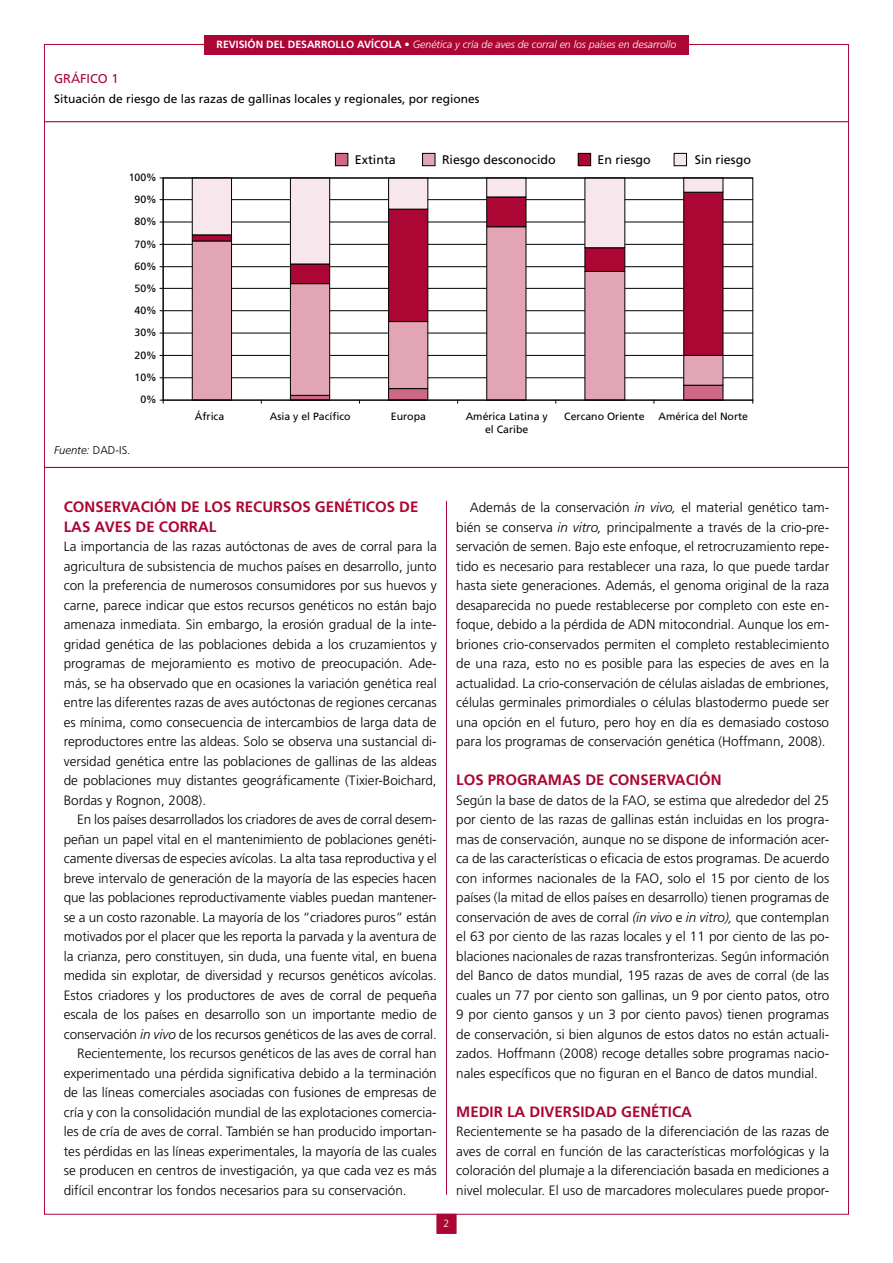
<style>
.page{position:relative;width:893px;height:1263px;background:#fff}
.page>*{position:absolute;margin:0;border:0;box-sizing:border-box;transform-origin:0 0}
.t1{font:700 15px/19.5px "Frutiger LT Std";color:#ab0634}
.t2{font:300 13.5px/19.5px "Frutiger LT Std";letter-spacing:-.005em;color:#000;text-align:justify}
.t3{font:12.75px "Frutiger LT Std";color:#ab0634}
.t4{font:12.45px "Frutiger LT Std";color:#000}
.t5{font:12px "Frutiger LT Std";color:#000}
.t6{font:italic 300 11.25px "Frutiger LT Std";color:#000}
.t7{font:10.5px/12.6px "Frutiger LT Std";color:#000;text-align:center}
.t8{font:italic 300 10.5px "Frutiger LT Std";color:#fff}
.t9{font:300 10.5px "Frutiger LT Std";color:#fff}
.s1{font-weight:700;font-style:normal}
.s2{font-style:normal}
.s3{font-style:italic}
</style>
<div class="page">
<div style="left:437px;top:1214px;width:19px;height:19px;background:#ab0634"></div>
<div style="left:204px;top:35px;width:485px;height:19px;background:#ab0634"></div>
<hr style="left:446px;top:501px;width:1px;height:694px;background:#ab0634">
<hr style="left:45px;top:121px;width:803px;height:1px;background:#ab0634">
<div style="left:335px;top:153px;width:13px;height:13px;background:#cd6985"></div>
<div style="left:335px;top:153px;width:13px;height:13px;border:1px solid #000"></div>
<div style="left:423px;top:153px;width:12px;height:13px;background:#e1a5b6"></div>
<div style="left:422px;top:153px;width:13px;height:13px;border:1px solid #000"></div>
<div style="left:578px;top:153px;width:13px;height:13px;background:#ab0634"></div>
<div style="left:578px;top:153px;width:13px;height:13px;border:1px solid #000"></div>
<div style="left:674px;top:153px;width:12px;height:13px;background:#f7e6eb"></div>
<div style="left:674px;top:153px;width:13px;height:13px;border:1px solid #000"></div>
<svg style="left:162px;top:177px;width:591px;height:224px"></svg>
<hr style="left:45px;top:467px;width:803px;height:1px;background:#ab0634">
<p class="t8" style="left:217px;top:38px;width:461px"><span class="s1">REVISIÓN DEL DESARROLLO AVÍCOLA •</span> Genética y cría de aves de corral en los países en desarrollo</p>
<p class="t3" style="left:54px;top:71px;width:66px">grÁfico 1</p>
<p class="t5" style="left:54px;top:92px;width:427px">Situación de riesgo de las razas de gallinas locales y regionales, por regiones</p>
<p class="t7" style="left:129px;top:171px;width:30px">100%</p>
<p class="t7" style="left:135px;top:193px;width:24px">90%</p>
<p class="t7" style="left:135px;top:215px;width:24px">80%</p>
<p class="t7" style="left:135px;top:238px;width:24px">70%</p>
<p class="t7" style="left:135px;top:260px;width:24px">60%</p>
<p class="t7" style="left:135px;top:282px;width:24px">50%</p>
<p class="t7" style="left:135px;top:304px;width:24px">40%</p>
<p class="t7" style="left:135px;top:326px;width:24px">30%</p>
<p class="t7" style="left:135px;top:349px;width:24px">20%</p>
<p class="t7" style="left:135px;top:371px;width:24px">10%</p>
<p class="t7" style="left:140px;top:393px;width:18px">0%</p>
<p class="t6" style="left:54px;top:444px;width:78px">Fuente: <span class="s2">DAD-IS.</span></p>
<p class="t4" style="left:355px;top:153px;width:42px">Extinta</p>
<p class="t4" style="left:442px;top:153px;width:115px">Riesgo desconocido</p>
<p class="t4" style="left:597px;top:153px;width:55px">En riesgo</p>
<p class="t4" style="left:695px;top:153px;width:58px">Sin riesgo</p>
<p class="t7" style="left:195px;top:410px;width:31px">África</p>
<p class="t7" style="left:270px;top:410px;width:82px">Asia y el Pacífico</p>
<p class="t7" style="left:391px;top:410px;width:37px">Europa</p>
<p class="t7" style="left:466px;top:410px;width:84px">América Latina y el Caribe</p>
<p class="t7" style="left:564px;top:410px;width:82px">Cercano Oriente</p>
<p class="t7" style="left:658px;top:410px;width:91px">América del Norte</p>
<p class="t1" style="left:64px;top:497px;width:354px">CONSERVACIÓN DE LOS RECURSOS GENÉTICOS DE<br>LAS</p>
<p class="t1" style="left:95px;top:517px;width:10px">AVES</p>
<p class="t1" style="left:136px;top:517px;width:34px">DE CORRAL</p>
<p class="t2" style="left:64px;top:537px;width:374px">La importancia de las razas autóctonas de aves de corral para la agricultura de subsistencia de muchos países en desarrollo, junto con la preferencia de numerosos consumidores por sus huevos y carne, parece indicar que estos recursos genéticos no están bajo amenaza inmediata. Sin embargo, la erosión gradual de la inte&shy;gridad genética de las poblaciones debida a los cruzamientos y programas de mejoramiento es motivo de preocupación. Ade&shy;más, se ha observado que en ocasiones la variación genética real entre las diferentes razas de aves autóctonas de regiones cercanas es mínima, como consecuencia de intercambios de larga data de reproductores entre las aldeas. Solo se observa una sustancial di&shy;versidad genética entre las poblaciones de gallinas de las aldeas de poblaciones muy distantes geográficamente (Tixier‑Boichard, Bordas y Rognon, 2008).</p>
<p class="t2" style="left:77px;top:810px;width:361px">En los países desarrollados los criadores de aves de corral desem-</p>
<p class="t2" style="left:64px;top:829px;width:374px">peñan un papel vital en el mantenimiento de poblaciones genéti-</p>
<p class="t2" style="left:64px;top:849px;width:374px">camente diversas de especies avícolas. La alta tasa reproductiva y el</p>
<p class="t2" style="left:64px;top:868px;width:374px">breve intervalo de generación de la mayoría de las especies hacen</p>
<p class="t2" style="left:64px;top:888px;width:374px">que las poblaciones reproductivamente viables puedan mantener-</p>
<p class="t2" style="left:64px;top:907px;width:374px">se a un costo razonable. La mayoría de los “criadores puros” están</p>
<p class="t2" style="left:64px;top:927px;width:374px">motivados por el placer que les reporta la parvada y la aventura de</p>
<p class="t2" style="left:64px;top:946px;width:374px">la crianza, pero constituyen, sin duda, una fuente vital, en buena</p>
<p class="t2" style="left:64px;top:966px;width:374px">medida sin explotar, de diversidad y recursos genéticos avícolas.</p>
<p class="t2" style="left:64px;top:985px;width:374px">Estos criadores y los productores de aves de corral de pequeña</p>
<p class="t2" style="left:64px;top:1005px;width:374px">escala de los países en desarrollo son un importante medio de</p>
<p class="t2" style="left:64px;top:1024px;width:374px">conservación <span class="s3">in vivo</span> de los recursos genéticos de las aves de corral.</p>
<p class="t2" style="left:77px;top:1044px;width:361px">Recientemente, los recursos genéticos de las aves de corral han</p>
<p class="t2" style="left:64px;top:1063px;width:374px">experimentado una pérdida significativa debido a la terminación</p>
<p class="t2" style="left:64px;top:1083px;width:374px">de las líneas comerciales asociadas con fusiones de empresas de</p>
<p class="t2" style="left:64px;top:1102px;width:374px">cría y con la consolidación mundial de las explotaciones comercia-</p>
<p class="t2" style="left:64px;top:1122px;width:374px">les de cría de aves de corral. También se han producido importan-</p>
<p class="t2" style="left:64px;top:1141px;width:374px">tes pérdidas en las líneas experimentales, la mayoría de las cuales</p>
<p class="t2" style="left:64px;top:1161px;width:374px">se producen en centros de investigación, ya que cada vez es más</p>
<p class="t2" style="left:64px;top:1180px;width:344px">difícil encontrar los fondos necesarios para su conservación.</p>
<p class="t2" style="left:456px;top:498px;width:374px;text-indent:14px">Además de la conservación <span class="s3">in vivo,</span> el material genético tam&shy;bién se conserva <span class="s3">in vitro,</span> principalmente a través de la crio-pre&shy;servación de semen. Bajo este enfoque, el retrocruzamiento repe&shy;tido es necesario para restablecer una raza, lo que puede tardar hasta siete generaciones. Además, el genoma original de la raza desaparecida no puede restablecerse por completo con este en&shy;foque, debido a la pérdida de ADN mitocondrial. Aunque los em&shy;briones crio-conservados permiten el completo restablecimiento de una raza, esto no es posible para las especies de aves en la actualidad. La crio-conservación de células aisladas de embriones, células germinales primordiales o células blastodermo puede ser una opción en el futuro, pero hoy en día es demasiado costoso para los programas de conservación genética (Hoffmann, 2008).</p>
<p class="t1" style="left:456px;top:770px;width:267px">LOS PROGRAMAS DE CONSERVACIÓN</p>
<p class="t2" style="left:456px;top:791px;width:374px">Según la base de datos de la FAO, se estima que alrededor del 25 por ciento de las razas de gallinas están incluidas en los progra&shy;mas de conservación, aunque no se dispone de información acer&shy;ca de las características o eficacia de estos programas. De acuerdo con informes nacionales de la FAO, solo el 15 por ciento de los países (la mitad de ellos países en desarrollo) tienen programas de conservación de aves de corral <span class="s3">(in vivo</span> e <span class="s3">in vitro),</span> que contemplan el 63 por ciento de las razas locales y el 11 por ciento de las po&shy;blaciones nacionales de razas transfronterizas. Según información del Banco de datos mundial, 195 razas de aves de corral (de las cuales un 77 por ciento son gallinas, un 9 por ciento patos, otro 9 por ciento gansos y un 3 por ciento pavos) tienen programas de conservación, si bien algunos de estos datos no están actuali&shy;zados. Hoffmann (2008) recoge detalles sobre programas nacio&shy;nales específicos que no figuran en el Banco de datos mundial.</p>
<p class="t1" style="left:456px;top:1102px;width:237px">M EDIR LA DIVERSIDAD GENÉTICA</p>
<p class="t2" style="left:456px;top:1122px;width:374px">Recientemente se ha pasado de la diferenciación de las razas de aves de corral en función de las características morfológicas y la coloración del plumaje a la diferenciación basada en mediciones a nivel molecular. El uso de marcadores moleculares puede propor-</p>
<p class="t9" style="left:444px;top:1217px;width:7px">2</p>
</div>
